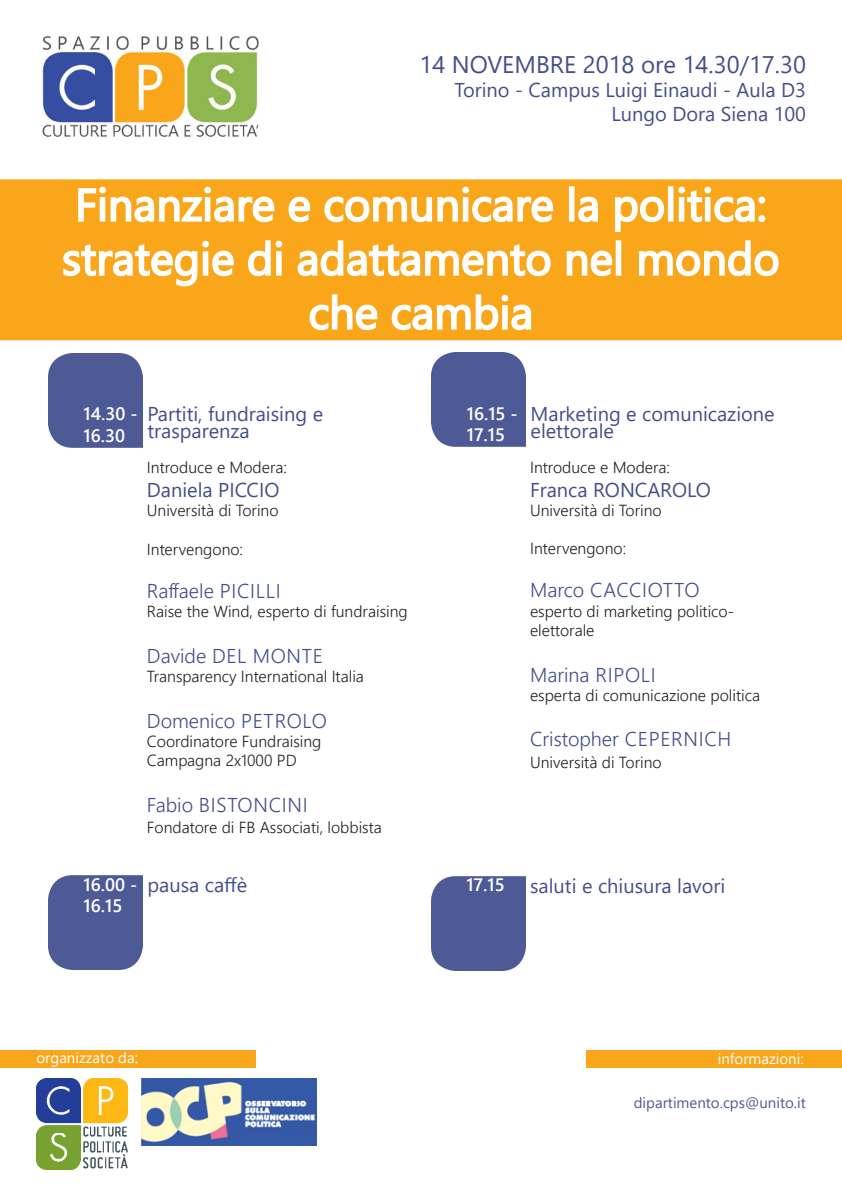
<style>
.page{position:relative;width:842px;height:1191px;background:#fff}
.page>*{position:absolute;margin:0;border:0;box-sizing:border-box;transform-origin:0 0}
.t1{font:45px/54px "Segoe UI";color:#fff;text-align:center}
.t2{font:24px "Segoe UI";color:#424f8a}
.t3{font:20px/17px "Segoe UI";color:#424f8a}
.t4{font:300 20px "Segoe UI";letter-spacing:.01em;color:#424f8a}
.t5{font:300 20px "Segoe UI";letter-spacing:.035em;color:#424f8a}
.t6{font:600 18px "Segoe UI";color:#fff}
.t7{font:300 16px "Segoe UI";color:#231f20}
.t8{font:15px "Segoe UI";color:#fff}
.t9{font:15px "Segoe UI";color:#4e5a95}
</style>
<div class="page">
<div style="left:0;top:179px;width:842px;height:161px;background:#f9a61a"></div>
<div style="left:0;top:1050px;width:256px;height:17px;background:#f9a61a"></div>
<img style="left:37px;top:1079px;width:90px;height:90px">
<img style="left:42px;top:35px;width:217px;height:102px">
<div style="left:49px;top:353px;width:94px;height:95px;background:#4e5a96"></div>
<svg style="left:77px;top:185px;width:198px;height:38px"></svg>
<svg style="left:288px;top:196px;width:23px;height:27px"></svg>
<svg style="left:323px;top:185px;width:231px;height:38px"></svg>
<div style="left:569px;top:186px;width:5px;height:36px;border:2px solid #fff"></div>
<svg style="left:577px;top:196px;width:22px;height:27px"></svg>
<svg style="left:614px;top:196px;width:51px;height:37px"></svg>
<div style="left:668px;top:186px;width:5px;height:36px;border:2px solid #fff"></div>
<svg style="left:677px;top:185px;width:89px;height:39px"></svg>
<svg style="left:62px;top:239px;width:173px;height:48px"></svg>
<svg style="left:247px;top:239px;width:36px;height:38px"></svg>
<svg style="left:297px;top:239px;width:255px;height:38px"></svg>
<svg style="left:566px;top:250px;width:47px;height:27px"></svg>
<div style="left:616px;top:240px;width:5px;height:36px;border:2px solid #fff"></div>
<svg style="left:638px;top:239px;width:142px;height:38px"></svg>
<svg style="left:309px;top:293px;width:69px;height:38px"></svg>
<svg style="left:391px;top:293px;width:141px;height:38px"></svg>
<div style="left:432px;top:352px;width:94px;height:95px;background:#4e5a96"></div>
<div style="left:49px;top:875px;width:94px;height:94px;background:#4e5a96"></div>
<div style="left:431px;top:876px;width:95px;height:94px;background:#4e5a96"></div>
<img style="left:142px;top:1079px;width:174px;height:66px">
<div style="left:586px;top:1050px;width:255px;height:18px;background:#f9a61a"></div>
<p class="t2" style="left:419px;top:42px;width:388px">14 NOVEMBRE 2018 ore 14.30/17.30</p>
<p class="t3" style="left:454px;top:80px;width:353px">Torino - Campus Luigi Einaudi - Aula D3</p>
<p class="t3" style="left:611px;top:104px;width:196px">Lungo Dora Siena 100</p>
<p class="t1" style="left:62px;top:174px;width:719px">Finanziare e comunicare la politica: strategie di adattamento nel mondo che cambia</p>
<p class="t6" style="left:84px;top:397px;width:56px">14.30 -</p>
<p class="t6" style="left:84px;top:418px;width:43px">16.30</p>
<p class="t3" style="left:147px;top:404px;width:177px">Partiti, fundraising e</p>
<p class="t3" style="left:147px;top:421px;width:104px">trasparenza</p>
<p class="t6" style="left:467px;top:396px;width:53px">16.15 -</p>
<p class="t6" style="left:467px;top:418px;width:40px">17.15</p>
<p class="t3" style="left:530px;top:403px;width:246px">Marketing e comunicazione elettorale</p>
<p class="t7" style="left:147px;top:452px;width:142px">Introduce e Modera:</p>
<p class="t3" style="left:147px;top:480px;width:134px">Daniela PICCIO</p>
<p class="t7" style="left:147px;top:495px;width:133px">Università di Torino</p>
<p class="t7" style="left:147px;top:534px;width:98px">Intervengono:</p>
<p class="t5" style="left:147px;top:572px;width:135px">Raffaele PICILLI</p>
<p class="t7" style="left:147px;top:596px;width:262px">Raise the Wind, esperto di fundraising</p>
<p class="t5" style="left:147px;top:637px;width:178px">Davide DEL MONTE</p>
<p class="t7" style="left:147px;top:661px;width:218px">Transparency International Italia</p>
<p class="t4" style="left:147px;top:701px;width:182px">Domenico PETROLO</p>
<p class="t7" style="left:147px;top:726px;width:176px">Coordinatore Fundraising</p>
<p class="t7" style="left:147px;top:745px;width:151px">Campagna 2x1000 PD</p>
<p class="t5" style="left:147px;top:785px;width:162px">Fabio BISTONCINI</p>
<p class="t7" style="left:147px;top:812px;width:236px">Fondatore di FB Associati, lobbista</p>
<p class="t7" style="left:530px;top:452px;width:142px">Introduce e Modera:</p>
<p class="t3" style="left:530px;top:479px;width:182px">Franca RONCAROLO</p>
<p class="t7" style="left:530px;top:495px;width:133px">Università di Torino</p>
<p class="t7" style="left:530px;top:533px;width:98px">Intervengono:</p>
<p class="t4" style="left:530px;top:571px;width:171px">Marco CACCIOTTO</p>
<p class="t7" style="left:530px;top:596px;width:206px">esperto di marketing politico-</p>
<p class="t7" style="left:530px;top:615px;width:66px">elettorale</p>
<p class="t4" style="left:530px;top:655px;width:127px">Marina RIPOLI</p>
<p class="t7" style="left:530px;top:680px;width:231px">esperta di comunicazione politica</p>
<p class="t4" style="left:530px;top:720px;width:203px">Cristopher CEPERNICH</p>
<p class="t7" style="left:530px;top:747px;width:133px">Università di Torino</p>
<p class="t6" style="left:84px;top:867px;width:55px">16.00 -</p>
<p class="t3" style="left:147px;top:874px;width:101px">pausa caffè</p>
<p class="t6" style="left:84px;top:889px;width:40px">16.15</p>
<p class="t6" style="left:466px;top:868px;width:40px">17.15</p>
<p class="t3" style="left:530px;top:875px;width:197px">saluti e chiusura lavori</p>
<p class="t8" style="left:36px;top:1044px;width:103px">organizzato da:</p>
<p class="t8" style="left:718px;top:1045px;width:87px">informazioni:</p>
<p class="t9" style="left:634px;top:1088px;width:174px">dipartimento.cps@unito.it</p>
</div>
